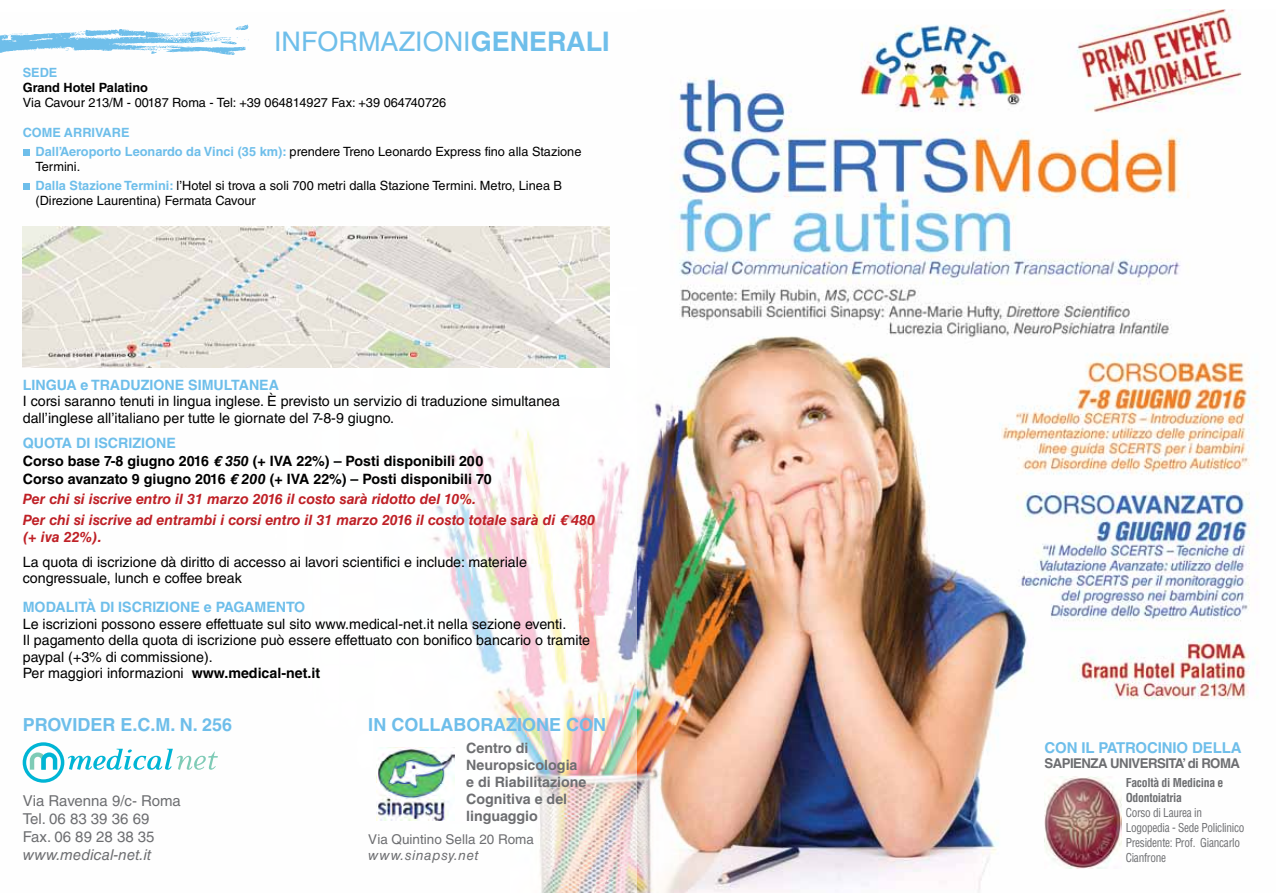
<style>
.page{position:relative;width:1276px;height:893px;background:#fff}
.page>*{position:absolute;margin:0;border:0;box-sizing:border-box;transform-origin:0 0}
.t1{font:27px "Helvetica LT Std";color:#6ebeea}
.t2{font:700 18px "Helvetica LT Std";color:#6ebeea}
.t3{font:15px/18px "Helvetica LT Std";color:#6d6e71}
.t4{font:700 15px "Helvetica LT Std";letter-spacing:-.01em;color:#6ebeea}
.t5{font:italic 15px "Helvetica LT Std";color:#6d6e71}
.t6{font:14.25px/16.5px "Helvetica LT Std";color:#000}
.t7{font:italic 700 14.25px/20.9px "Helvetica LT Std";color:#bf2026}
.t8{font:700 14.25px/18px "Helvetica LT Std";color:#000}
.t9{font:700 14.25px/17.1px "Helvetica LT Std";color:#6d6e71}
.t10{font:700 14.25px "Helvetica LT Std";color:#6ebeea}
.t11{font:700 13.5px "Helvetica LT Std";letter-spacing:-.04em;color:#6d6e71}
.t12{font:13.5px "Helvetica LT Std";color:#6d6e71}
.t13{font:italic 13.5px "Helvetica LT Std";letter-spacing:.05em;color:#6d6e71}
.t14{font:12.75px/19.4px "Helvetica LT Std";color:#000}
.t15{font:700 12.75px "Helvetica LT Std";color:#000}
.t16{font:700 12.75px "Helvetica LT Std";color:#6ebeea}
.t17{font:condensed 12px/15px "Helvetica LT Std";letter-spacing:-.025em;color:#6d6e71;scale:.94 1}
.t18{font:700 condensed 12px/15px "Helvetica LT Std";letter-spacing:-.025em;color:#6d6e71}
.s1{font-weight:700}
.s2{font-weight:700;color:#6ebeea}
.s3{color:#6ebeea}
.s4{font-style:italic}
</style>
<div class="page">
<img style="left:673px;top:10px;width:585px;height:883px">
<img style="left:22px;top:226px;width:651px;height:667px">
<div style="left:23px;top:149px;width:7px;height:7px;background:#6ebeea"></div>
<div style="left:23px;top:183px;width:7px;height:7px;background:#6ebeea"></div>
<img style="left:23px;top:227px;width:587px;height:140px">
<svg style="left:23px;top:742px;width:195px;height:41px"></svg>
<img style="left:376px;top:747px;width:78px;height:73px">
<svg style="left:0;top:24px;width:249px;height:31px"></svg>
<img style="left:1045px;top:777px;width:76px;height:92px">
<h1 class="t1" style="left:274px;top:26px;width:337px">INFORMAZIONI<span class="s1">Generali</span></h1>
<p class="t16" style="left:23px;top:64px;width:35px">SEDE</p>
<p class="t15" style="left:23px;top:79px;width:127px">Grand Hotel Palatino</p>
<p class="t14" style="left:23px;top:92px;width:425px">Via Cavour 213/M - 00187 Roma - Tel: +39 064814927 Fax: +39 064740726</p>
<p class="t16" style="left:23px;top:124px;width:50px">COME ARRI</p>
<p class="t14" style="left:36px;top:122px;width:547px;text-indent:60px"><span class="s2">VARE<br>Dall’Aeroporto Leonardo da Vinci (35 km):</span> prendere Treno Leonardo Express fino alla Stazione</p>
<p class="t14" style="left:36px;top:157px;width:528px">Termini.<br><span class="s2">Dalla Stazione Termini:</span> l’Hotel si trova a soli 700 metri dalla Stazione Termini. Metro, Linea B</p>
<p class="t14" style="left:36px;top:191px;width:222px">(Direzione Laurentina) Fermata Cavour</p>
<p class="t10" style="left:23px;top:376px;width:227px">LINGUA e TRADUZIONE SIMULTANEA</p>
<p class="t6" style="left:23px;top:393px;width:539px">I corsi saranno tenuti in lingua inglese. È previsto un servizio di traduzione simultanea dall’inglese all’italiano per tutte le giornate del 7-8-9 giugno.</p>
<p class="t8" style="left:23px;top:433px;width:470px"><span class="s3">QUOTA DI ISCRIZIONE<br></span>Corso base 7-8 giugno 2016 <span class="s4">€ 350</span> (+ iva 22%) – Posti disponibili 200<br>Corso avanzato 9 giugno 2016 <span class="s4">€ 200</span> (+ iva 22%) – Posti disponibili 70</p>
<p class="t7" style="left:23px;top:489px;width:574px">Per chi si iscrive entro il 31 marzo 2016 il costo sarà ridotto del 10%.<br>Per chi si iscrive ad entrambi i corsi entro il 31 marzo 2016 il costo totale sarà di € 480</p>
<p class="t7" style="left:23px;top:526px;width:81px">(+ iva 22%).</p>
<p class="t6" style="left:23px;top:553px;width:506px">La quota di iscrizione dà diritto di accesso ai lavori scientifici e include: materiale congressuale, lunch e coffee break</p>
<p class="t10" style="left:23px;top:599px;width:284px">MODALITÀ DI ISCRIZIONE e PAGAMENTO</p>
<p class="t6" style="left:23px;top:616px;width:569px">Le iscrizioni possono essere effettuate sul sito www.medical-net.it nella sezione eventi.<br>Il pagamento della quota di iscrizione può essere effettuato con bonifico bancario o tramite paypal (+3% di commissione).<br>Per maggiori informazioni <span class="s1">www.medical-net.it</span></p>
<p class="t2" style="left:23px;top:714px;width:211px">Prov ider E.C.M. n. 256</p>
<p class="t2" style="left:368px;top:714px;width:63px">IN COLLA</p>
<p class="t2" style="left:453px;top:714px;width:152px">BORAZIONE CON</p>
<p class="t9" style="left:466px;top:739px;width:122px">Centro di<br>Neuropsicologia e di Riabilitazione<br>Cognitiva e del linguaggio</p>
<p class="t12" style="left:368px;top:831px;width:167px">Via Quintino Sella 20 Roma</p>
<p class="t13" style="left:368px;top:847px;width:112px">www.sinapsy.net</p>
<p class="t3" style="left:23px;top:791px;width:160px">Via Ravenna 9/c- Roma<br>Tel. 06 83 39 36 69<br>Fax. 06 89 28 38 35</p>
<p class="t5" style="left:23px;top:845px;width:130px">www.medical-net.it</p>
<p class="t4" style="left:1044px;top:738px;width:162px">CON IL PATROCINI O DELLA</p>
<p class="t11" style="left:1044px;top:755px;width:28px">SAPIEN</p>
<p class="t11" style="left:1090px;top:755px;width:150px">ZA UNI VER SITA’ di ROMA</p>
<p class="t18" style="left:1125px;top:775px;width:99px">Facoltà di Medicina e<br>Odontoiatria</p>
<p class="t17" style="left:1125px;top:805px;width:128px">Corso di Laurea in<br>Logopedia - Sede Policlinico<br>Presidente: Prof. Giancarlo<br>Cianfrone</p>
</div>
